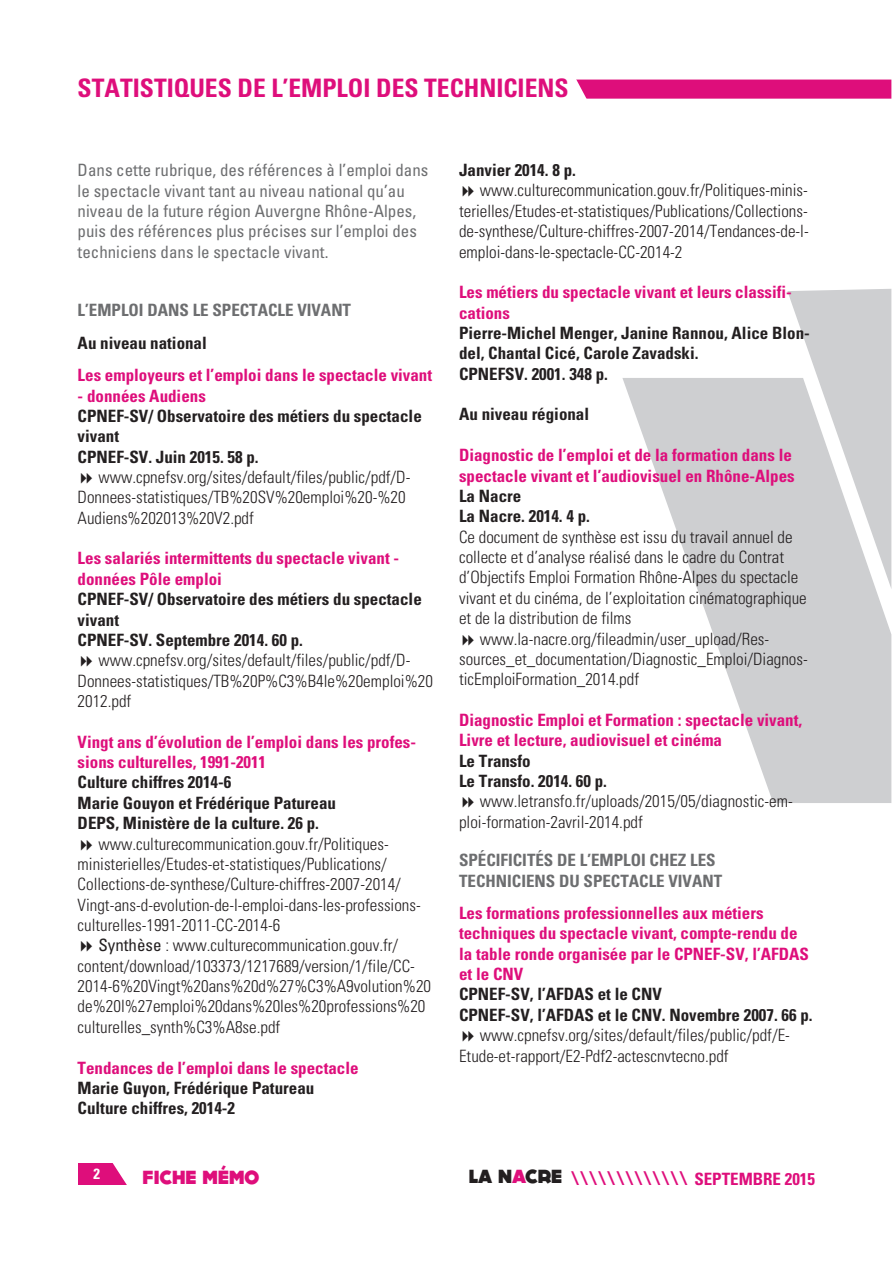
<style>
.page{position:relative;width:893px;height:1263px;background:#fff}
.page>*{position:absolute;margin:0;border:0;box-sizing:border-box;transform-origin:0 0}
.t1{font:700 condensed 25.5px "Univers";color:#de0e7b}
.t2{font:700 condensed 19.05px "Univers";color:#de0e7b}
.t3{font:800 19.05px "DOCK11";color:#de0e7b}
.t4{font:300 condensed 16.95px/20.4px "Univers";color:#231f20}
.t5{font:700 condensed 16.95px/20.4px "Univers";color:#de0e7b}
.t6{font:700 condensed 16.95px/20.4px "Univers";color:#231f20}
.t7{font:condensed 16.95px/20.4px "Univers";color:#6d6e70}
.t8{font:700 condensed 16.95px/20.4px "Univers";color:#6d6e70}
.t9{font:700 condensed 14.85px "Univers";color:#fff}
.s1{font-weight:400}
.s2{font-size:23.4px}
.s3{font-family:"DOCK11";font-weight:800;font-stretch:normal;color:#231f20}
.s4{font-family:"DOCK11";font-weight:800;font-stretch:normal}
.s5{font-size:16.95px}
</style>
<div class="page">
<div style="left:78px;top:1163px;width:51px;height:22px;background:#de0e7b"></div>
<svg style="left:112px;top:1163px;width:17px;height:22px"></svg>
<svg style="left:622px;top:289px;width:269px;height:514px;fill:#cecfd1"></svg>
<div style="left:552px;top:80px;width:339px;height:19px;background:#de0e7b"></div>
<svg style="left:552px;top:79px;width:40px;height:20px"></svg>
<h1 class="t1" style="left:78px;top:78px;width:492px">STATISTIQUES DE L’EMPLOI DES TECHNICIENS</h1>
<p class="t7" style="left:78px;top:161px;width:352px">Dans cette rubrique, des références à l’emploi dans le spectacle vivant tant au niveau national qu’au niveau de la future région Auvergne Rhône-Alpes, puis des références plus précises sur l’emploi des techniciens dans le spectacle vivant.</p>
<p class="t8" style="left:78px;top:302px;width:275px">L’EMPLOI DANS LE SPECTACLE VIVANT</p>
<p class="t6" style="left:78px;top:334px;width:131px">Au niveau national</p>
<p class="t5" style="left:78px;top:367px;width:356px">Les employeurs et l’emploi dans le spectacle vivant</p>
<p class="t5" style="left:78px;top:387px;width:130px">- données Audiens</p>
<p class="t6" style="left:78px;top:407px;width:346px">CPNEF-SV/ Observatoire des métiers du spectacle vivant<br>CPNEF-SV. Juin 2015. 58 p.</p>
<p class="t4" style="left:78px;top:469px;width:334px;text-indent:21px">www.cpnefsv.org/sites/default/files/public/pdf/D-<br>Donnees-statistiques/TB%20SV%20emploi%20-%20<br>Audiens%202013%20V2.pdf</p>
<p class="t5" style="left:78px;top:550px;width:323px">Les salariés intermittents du spectacle vivant - données Pôle emploi</p>
<p class="t6" style="left:78px;top:591px;width:346px">CPNEF-SV/ Observatoire des métiers du spectacle vivant<br>CPNEF-SV. Septembre 2014. 60 p.</p>
<p class="t4" style="left:78px;top:652px;width:357px;text-indent:21px">www.cpnefsv.org/sites/default/files/public/pdf/D-<br>Donnees-statistiques/TB%20P%C3%B4le%20emploi%20<br>2012.pdf</p>
<p class="t5" style="left:78px;top:733px;width:340px">Vingt ans d’évolution de l’emploi dans les profes&shy;sions culturelles, 1991-2011</p>
<p class="t6" style="left:78px;top:774px;width:260px">Culture chiffres 2014-6<br>Marie Gouyon et Frédérique Patureau<br>DEPS, Ministère de la culture. 26 p.</p>
<p class="t4" style="left:78px;top:835px;width:345px;text-indent:21px">www.culturecommunication.gouv.fr/Politiques&shy;ministerielles/Etudes-et-statistiques/Publications/ Collections-de-synthese/Culture-chiffres-2007-2014/ Vingt-ans-d-evolution-de-l-emploi-dans-les-professions&shy;culturelles-1991-2011-CC-2014-6</p>
<p class="t4" style="left:78px;top:937px;width:355px;text-indent:21px"><span class="s1">Synthèse</span> : www.culturecommunication.gouv.fr/ content/download/103373/1217689/version/1/file/CC-2014-6%20Vingt%20ans%20d%27%C3%A9volution%20 de%20l%27emploi%20dans%20les%20professions%20 culturelles_synth%C3%A8se.pdf</p>
<p class="t5" style="left:78px;top:1059px;width:282px">Tendances de l’emploi dans le spectacle</p>
<p class="t6" style="left:78px;top:1079px;width:238px">Marie Guyon, Frédérique Patureau<br>Culture chiffres, 2014-2</p>
<p class="t9" style="left:93px;top:1169px;width:8px">2</p>
<p class="t3" style="left:143px;top:1169px;width:118px">FICHE M<span class="s2">É</span>MO</p>
<p class="t6" style="left:459px;top:162px;width:118px">Janvier 2014. 8 p.</p>
<p class="t4" style="left:459px;top:182px;width:351px;text-align:justify;text-indent:21px">www.culturecommunication.gouv.fr/Politiques-minis&shy;terielles/Etudes-et-statistiques/Publications/Collections&shy;de-synthese/Culture-chiffres-2007-2014/Tendances-de-l&shy;emploi-dans-le-spectacle-CC-2014-2</p>
<p class="t5" style="left:459px;top:284px;width:334px">Les métiers du spectacle vivant et leurs classifi&shy;cations</p>
<p class="t6" style="left:459px;top:325px;width:352px">Pierre-Michel Menger, Janine Rannou, Alice Blon&shy;del, Chantal Cicé, Carole Zavadski.<br>CPNEFSV. 2001. 348 p.</p>
<p class="t6" style="left:459px;top:406px;width:132px">Au niveau régional</p>
<p class="t5" style="left:459px;top:447px;width:337px">Diagnostic de l’emploi et de la formation dans le spectacle vivant et l’audiovisuel en Rhône-Alpes</p>
<p class="t6" style="left:459px;top:487px;width:132px">La Nacre<br>La Nacre. 2014. 4 p.</p>
<p class="t4" style="left:459px;top:528px;width:335px">Ce document de synthèse est issu du travail annuel de</p>
<p class="t4" style="left:459px;top:549px;width:327px">collecte et d’analyse réalisé dans le cadre du Contrat</p>
<p class="t4" style="left:459px;top:569px;width:341px">d’Objectifs Emploi Formation Rhône-Alpes du spectacle</p>
<p class="t4" style="left:459px;top:589px;width:349px">vivant et du cinéma, de l’exploitation cinématographique</p>
<p class="t4" style="left:459px;top:610px;width:174px">et de la distribution de films</p>
<p class="t4" style="left:480px;top:630px;width:291px">www.la-nacre.org/fileadmin/user_upload/Res-</p>
<p class="t4" style="left:459px;top:650px;width:350px">sources_et_documentation/Diagnostic_Emploi/Diagnos-</p>
<p class="t4" style="left:459px;top:671px;width:181px">ticEmploiFormation_2014.pdf</p>
<p class="t5" style="left:459px;top:711px;width:345px">Diagnostic Emploi et Formation : spectacle vivant,<br>Livre et lecture, audiovisuel et cinéma</p>
<p class="t6" style="left:459px;top:752px;width:149px">Le Transfo<br>Le Transfo. 2014. 60 p.</p>
<p class="t4" style="left:459px;top:793px;width:335px;text-indent:21px">www.letransfo.fr/uploads/2015/05/diagnostic-em&shy;ploi-formation-2avril-2014.pdf</p>
<p class="t8" style="left:459px;top:852px;width:265px">SPÉCIFICITÉS DE L’EMPLOI CHEZ LES<br>TECHNICIENS DU SPECTACLE VIVANT</p>
<p class="t5" style="left:459px;top:904px;width:351px">Les formations professionnelles aux métiers techniques du spectacle vivant, compte-rendu de la table ronde organisée par le CPNEF-SV, l’AFDAS et le CNV</p>
<p class="t6" style="left:459px;top:986px;width:355px">CPNEF-SV, l’AFDAS et le CNV<br>CPNEF-SV, l’AFDAS et le CNV. Novembre 2007. 66 p.</p>
<p class="t4" style="left:459px;top:1027px;width:332px;text-indent:21px">www.cpnefsv.org/sites/default/files/public/pdf/E-<br>Etude-et-rapport/E2-Pdf2-actescnvtecno.pdf</p>
<p class="t2" style="left:469px;top:1171px;width:348px"><span class="s3">LA N</span><span class="s4">A</span><span class="s3">CRE</span> \ \ \ \ \ \ \ \ \ \ \ \ \ <span class="s5">SEPTEMBRE 2015</span></p>
</div>
